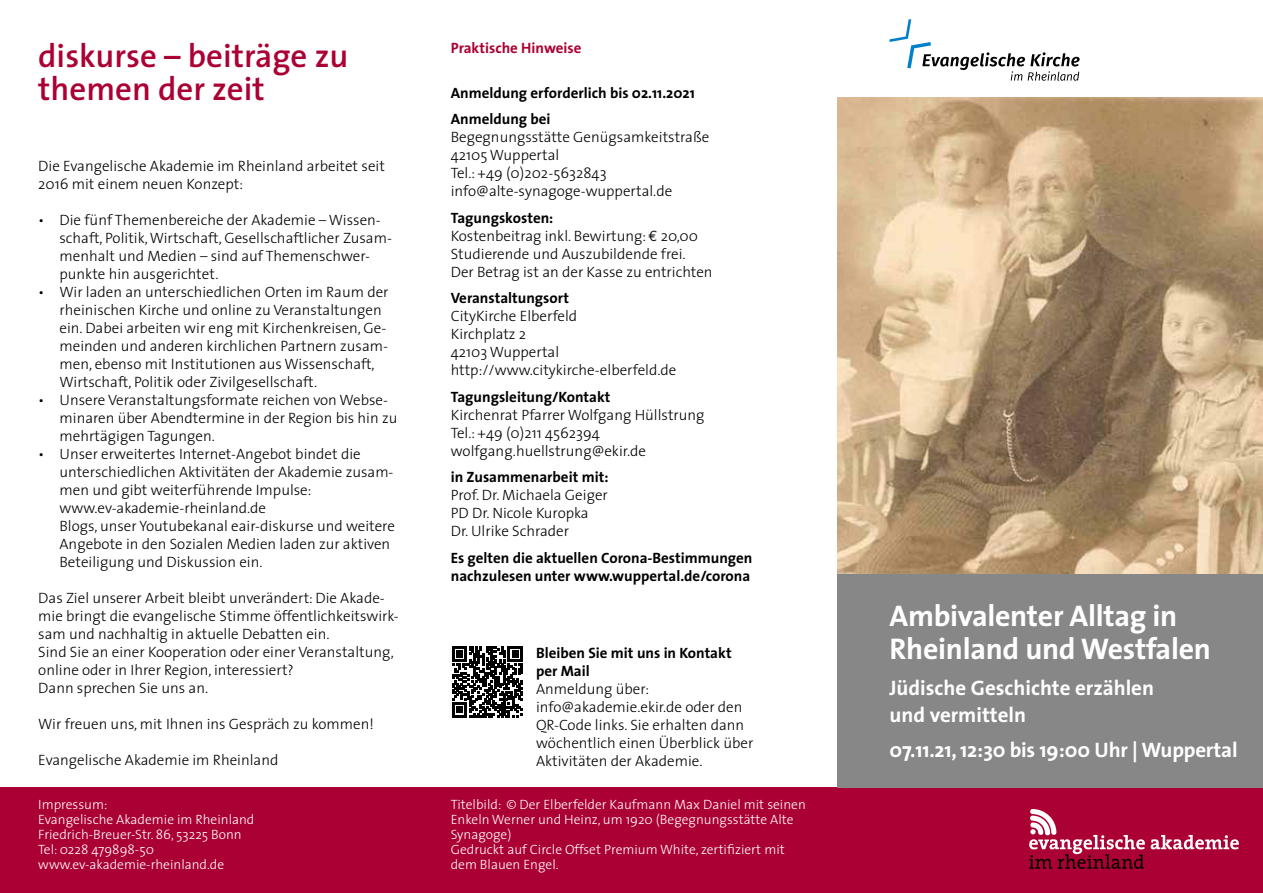
<style>
.page{position:relative;width:1263px;height:893px;background:#fff}
.page>*{position:absolute;margin:0;border:0;box-sizing:border-box;transform-origin:0 0}
.t1{font:600 33px/33px "The Sans";color:#ab0033}
.t2{font:700 30px/33px "The Sans";letter-spacing:-.01em;color:#fff}
.t3{font:700 21px/27px "The Sans";color:#fff}
.t4{font:300 15px/18px "The Sans";color:#000}
.t5{font:700 15px/18px "The Sans";color:#000}
.t6{font:700 15px "The Sans";color:#ab0033}
.t7{font:300 13.5px/15px "The Sans";color:#fff}
.s1{font-weight:700}
.s2{font-family:"Euro Mono";font-weight:400}
</style>
<div class="page">
<div style="left:0;top:788px;width:1263px;height:105px;background:#ab0033"></div>
<svg style="left:1029px;top:809px;width:210px;height:59px"></svg>
<img style="left:838px;top:97px;width:425px;height:477px">
<svg style="left:889px;top:19px;width:190px;height:62px"></svg>
<div style="left:838px;top:574px;width:425px;height:214px;background:#878787"></div>
<svg style="left:452px;top:646px;width:71px;height:71px"></svg>
<h1 class="t1" style="left:38px;top:38px;width:312px">diskurse – beiträge zu themen der zeit</h1>
<p class="t4" style="left:38px;top:156px;width:348px">Die Evangelische Akademie im Rheinland arbeitet seit<br>2016 mit einem neuen Konzept:</p>
<p class="t4" style="left:60px;top:210px;width:334px;text-indent:-21px">• Die fünf Themenbereiche der Akademie – Wissen&shy;schaft, Politik, Wirtschaft, Gesellschaftlicher Zusam&shy;menhalt und Medien – sind auf Themenschwer&shy;punkte hin ausgerichtet.</p>
<p class="t4" style="left:60px;top:282px;width:330px;text-indent:-21px">• Wir laden an unterschiedlichen Orten im Raum der rheinischen Kirche und online zu Veranstaltungen ein. Dabei arbeiten wir eng mit Kirchenkreisen, Ge&shy;meinden und anderen kirchlichen Partnern zusam&shy;men, ebenso mit Institutionen aus Wissenschaft, Wirtschaft, Politik oder Zivilgesellschaft.</p>
<p class="t4" style="left:60px;top:390px;width:339px;text-indent:-21px">• Unsere Veranstaltungsformate reichen von Webse&shy;minaren über Abendtermine in der Region bis hin zu mehrtägigen Tagungen.</p>
<p class="t4" style="left:60px;top:444px;width:337px;text-indent:-21px">• Unser erweitertes Internet-Angebot bindet die unterschiedlichen Aktivitäten der Akademie zusam&shy;men und gibt weiterführende Impulse: www.ev-akademie-rheinland.de<br>Blogs, unser Youtubekanal eair-diskurse und weitere Angebote in den Sozialen Medien laden zur aktiven Beteiligung und Diskussion ein.</p>
<p class="t4" style="left:38px;top:588px;width:362px">Das Ziel unserer Arbeit bleibt unverändert: Die Akade&shy;mie bringt die evangelische Stimme öffentlichkeitswirk&shy;sam und nachhaltig in aktuelle Debatten ein.<br>Sind Sie an einer Kooperation oder einer Veranstaltung, online oder in Ihrer Region, interessiert?<br>Dann sprechen Sie uns an.</p>
<p class="t4" style="left:38px;top:714px;width:337px">Wir freuen uns, mit Ihnen ins Gespräch zu kommen!</p>
<p class="t4" style="left:38px;top:750px;width:242px">Evangelische Akademie im Rheinland</p>
<p class="t6" style="left:451px;top:36px;width:132px">Praktische Hinweise</p>
<p class="t5" style="left:451px;top:79px;width:246px;line-height:26.5px">Anmeldung erforderlich bis 02.11.2021<br>Anmeldung bei</p>
<p class="t4" style="left:451px;top:128px;width:260px">Begegnungsstätte Genügsamkeitstraße<br>42105 Wuppertal<br>Tel.: +49 (0)202-5632843 info@alte-synagoge-wuppertal.de</p>
<p class="t4" style="left:451px;top:208px;width:263px"><span class="s1">Tagungskosten:<br></span>Kostenbeitrag inkl. Bewirtung: <span class="s2">a</span> 20,00<br>Studierende und Auszubildende frei.<br>Der Betrag ist an der Kasse zu entrichten</p>
<p class="t5" style="left:451px;top:289px;width:120px">Veranstaltungsort</p>
<p class="t4" style="left:451px;top:307px;width:227px">CityKirche Elberfeld<br>Kirchplatz 2<br>42103 Wuppertal http://www.citykirche-elberfeld.de</p>
<p class="t5" style="left:451px;top:387px;width:161px">Tagungsleitung/Kontakt</p>
<p class="t4" style="left:451px;top:405px;width:255px">Kirchenrat Pfarrer Wolfgang Hüllstrung<br>Tel.: +49 (0)211 4562394 wolfgang.huellstrung@ekir.de</p>
<p class="t5" style="left:451px;top:468px;width:159px">in Zusammenarbeit mit:</p>
<p class="t4" style="left:451px;top:486px;width:159px">Prof. Dr. Michaela Geiger<br>PD Dr. Nicole Kuropka<br>Dr. Ulrike Schrader</p>
<p class="t5" style="left:451px;top:548px;width:303px">Es gelten die aktuellen Corona-Bestimmungen nachzulesen unter www.wuppertal.de/corona</p>
<p class="t5" style="left:536px;top:643px;width:197px">Bleiben Sie mit uns in Kontakt per Mail</p>
<p class="t4" style="left:536px;top:679px;width:219px">Anmeldung über: info@akademie.ekir.de oder den<br>QR-Code links. Sie erhalten dann wöchentlich einen Überblick über<br>Aktivitäten der Akademie.</p>
<p class="t7" style="left:38px;top:797px;width:218px">Impressum:<br>Evangelische Akademie im Rheinland<br>Friedrich-Breuer-Str. 86, 53225 Bonn<br>Tel: 0228 479898-50 www.ev-akademie-rheinland.de</p>
<p class="t7" style="left:451px;top:797px;width:357px">Titelbild: © Der Elberfelder Kaufmann Max Daniel mit seinen Enkeln Werner und Heinz, um 1920 (Begegnungsstätte Alte Synagoge)<br>Gedruckt auf Circle Offset Premium White, zertifiziert mit dem Blauen Engel.</p>
<h2 class="t2" style="left:889px;top:599px;width:323px">Ambivalenter Alltag in<br>Rheinland und Westfalen</h2>
<h3 class="t3" style="left:889px;top:673px;width:266px">Jüdische Geschichte erzählen und vermitteln</h3>
<h3 class="t3" style="left:889px;top:736px;width:350px">07.11.21, 12:30 bis 19:00 Uhr | Wuppertal</h3>
</div>
